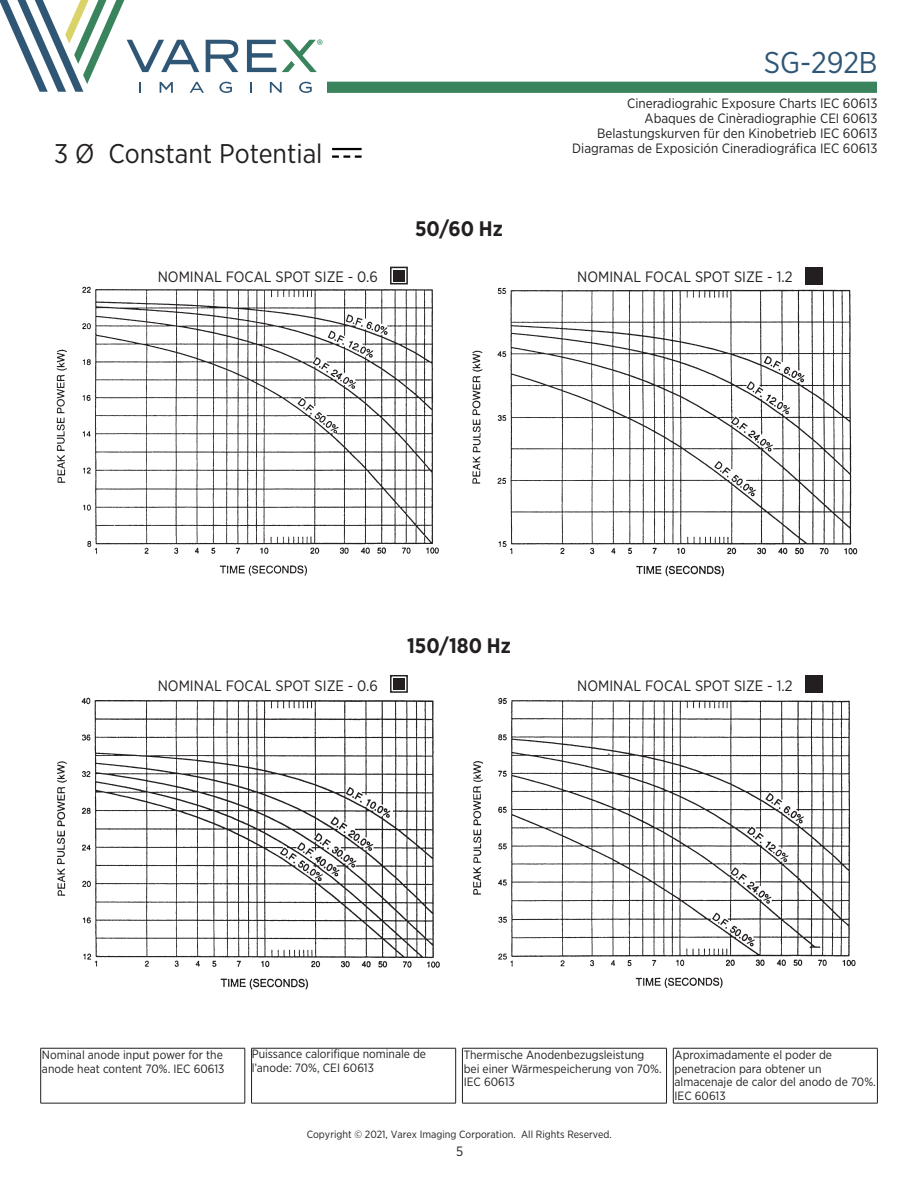
<style>
.page{position:relative;width:918px;height:1188px;background:#fff}
.page>*{position:absolute;margin:0;border:0;box-sizing:border-box;transform-origin:0 0}
.t1{font:30px "Gotham Narrow";color:#305676}
.t2{font:27px "Gotham Narrow";color:#231f20}
.t3{font:700 21px "Gotham Narrow";color:#231f20}
.t4{font:15px "Gotham Narrow";color:#231f20}
.t5{font:13.5px "Gotham Narrow";color:#231f20}
.t6{font:12.3px "Neutraface Text Book Alt";color:#0a8348}
.t7{font:12px/13.5px "Gotham Narrow";color:#231f20}
.t8{font:10.5px "Gotham Narrow";color:#231f20}
</style>
<div class="page">
<div style="left:327px;top:82px;width:550px;height:11px;background:#39835d"></div>
<svg style="left:0;top:0;width:317px;height:93px"></svg>
<hr style="left:332px;top:148px;width:30px;height:2px;background:#000">
<svg style="left:332px;top:155px;width:30px;height:3px"></svg>
<div style="left:805px;top:267px;width:18px;height:17px;background:#231f20"></div>
<div style="left:805px;top:675px;width:18px;height:18px;background:#231f20"></div>
<div style="left:390px;top:267px;width:18px;height:17px;border:2px solid #231f20"></div>
<div style="left:393px;top:270px;width:12px;height:11px;background:#231f20"></div>
<div style="left:391px;top:676px;width:16px;height:16px;background:#231f20"></div>
<div style="left:390px;top:675px;width:18px;height:18px;border:2px solid #231f20"></div>
<img style="left:56px;top:282px;width:802px;height:295px">
<img style="left:57px;top:697px;width:799px;height:293px">
<hr style="left:40px;top:1048px;width:205px;height:1px;background:#231f20">
<hr style="left:40px;top:1048px;width:1px;height:55px;background:#231f20">
<hr style="left:245px;top:1048px;width:1px;height:55px;background:#231f20">
<hr style="left:251px;top:1048px;width:205px;height:1px;background:#231f20">
<hr style="left:251px;top:1048px;width:1px;height:55px;background:#231f20">
<hr style="left:455px;top:1048px;width:1px;height:55px;background:#231f20">
<hr style="left:462px;top:1048px;width:205px;height:1px;background:#231f20">
<hr style="left:462px;top:1048px;width:1px;height:55px;background:#231f20">
<hr style="left:666px;top:1048px;width:1px;height:55px;background:#231f20">
<hr style="left:673px;top:1048px;width:205px;height:1px;background:#231f20">
<hr style="left:673px;top:1048px;width:1px;height:55px;background:#231f20">
<hr style="left:877px;top:1048px;width:1px;height:55px;background:#231f20">
<hr style="left:40px;top:1103px;width:205px;height:1px;background:#231f20">
<hr style="left:251px;top:1103px;width:205px;height:1px;background:#231f20">
<hr style="left:462px;top:1103px;width:205px;height:1px;background:#231f20">
<hr style="left:673px;top:1103px;width:205px;height:1px;background:#231f20">
<p class="t6" style="left:317px;top:36px;width:8px">®</p>
<p class="t2" style="left:54px;top:137px;width:270px">3 Ø Constant Potential</p>
<p class="t4" style="left:158px;top:267px;width:222px">NOMINAL FOCAL SPOT SIZE - 0.6</p>
<p class="t3" style="left:415px;top:215px;width:89px">50/60 Hz</p>
<h1 class="t1" style="left:764px;top:44px;width:115px">SG-292B</h1>
<p class="t5" style="left:627px;top:95px;width:252px">Cineradiograhic Exposure Charts IEC 60613</p>
<p class="t5" style="left:645px;top:110px;width:234px">Abaques de Cinèradiographie CEI 60613</p>
<p class="t5" style="left:597px;top:125px;width:282px">Belastungskurven für den Kinobetrieb IEC 60613</p>
<p class="t5" style="left:572px;top:140px;width:307px">Diagramas de Exposición Cineradiográfica IEC 60613</p>
<p class="t4" style="left:577px;top:267px;width:217px">NOMINAL FOCAL SPOT SIZE - 1.2</p>
<p class="t4" style="left:158px;top:676px;width:222px">NOMINAL FOCAL SPOT SIZE - 0.6</p>
<p class="t3" style="left:407px;top:632px;width:105px">150/180 Hz</p>
<p class="t4" style="left:577px;top:676px;width:217px">NOMINAL FOCAL SPOT SIZE - 1.2</p>
<p class="t7" style="left:42px;top:1048px;width:184px">Nominal anode input power for the anode heat content 70%. IEC 60613</p>
<p class="t7" style="left:252px;top:1047px;width:176px">Puissance calorifique nominale de l’anode: 70%, CEI 60613</p>
<p class="t7" style="left:464px;top:1048px;width:200px">Thermische Anodenbezugsleistung bei einer Wärmespeicherung von 70%.<br>IEC 60613</p>
<p class="t7" style="left:675px;top:1048px;width:203px">Aproximadamente el poder de penetracion para obtener un almacenaje de calor del anodo de 70%.<br>IEC 60613</p>
<p class="t8" style="left:307px;top:1127px;width:307px">Copyright © 2021, Varex Imaging Corporation. All Rights Reserved.</p>
<p class="t5" style="left:456px;top:1142px;width:9px">5</p>
</div>
